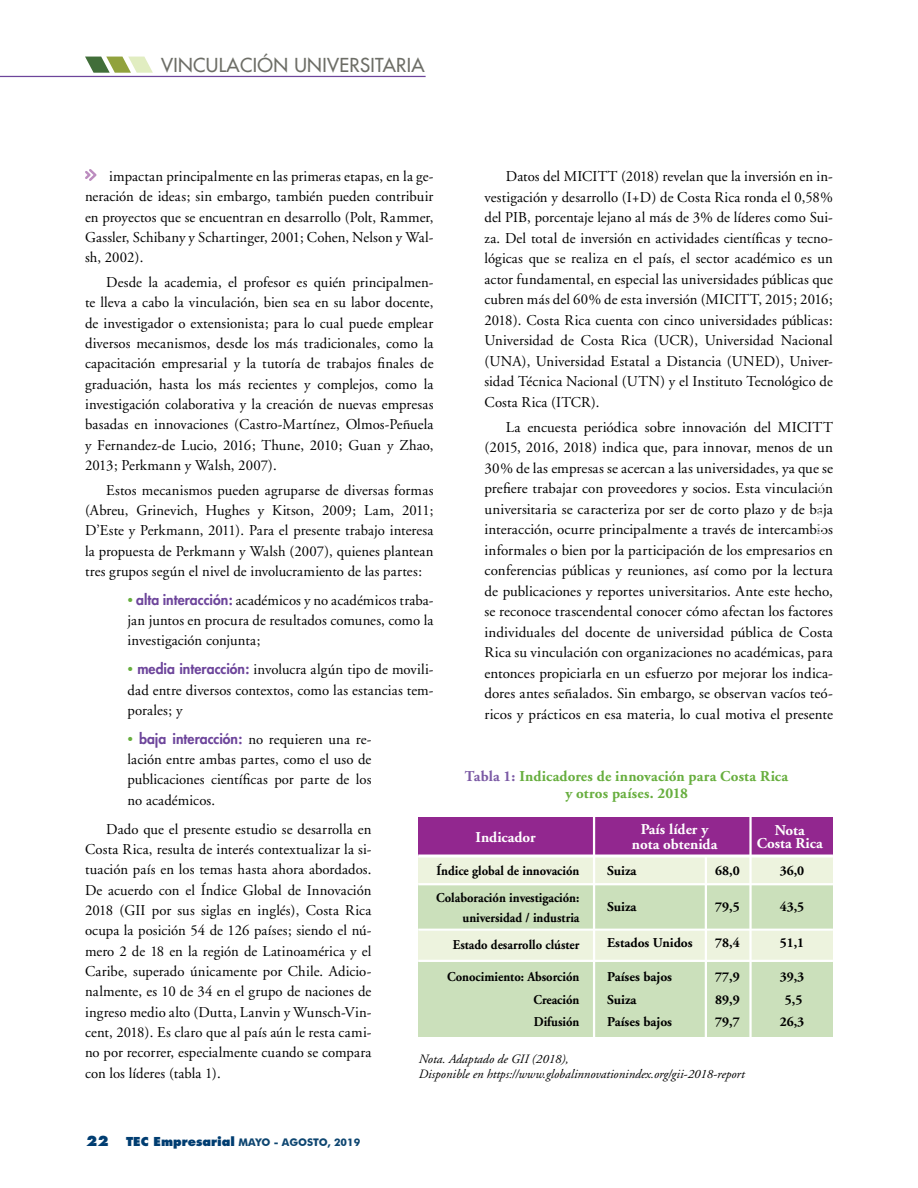
<style>
.page{position:relative;width:918px;height:1188px;background:#fff}
.page>*{position:absolute;margin:0;border:0;box-sizing:border-box;transform-origin:0 0}
.t1{font:18.75px "Futura";letter-spacing:.02em;color:#6d6e67}
.t2{font:15px/20.4px "Adobe Garamond";letter-spacing:.005em;color:#000;text-align:justify}
.t3{font:700 15px/16.5px "Adobe Garamond";letter-spacing:.01em;color:#67ae3e;text-align:center}
.t4{font:700 15px/15.6px "Adobe Garamond";color:#fff;text-align:center}
.t5{font:700 13.5px/27.8px "Adobe Garamond";color:#000;scale:.93 1}
.t6{font:700 13.5px/22.2px "Adobe Garamond";color:#000}
.t7{font:800 13.5px "Futura";color:#003d71}
.t8{font:italic 12.75px/15px "Adobe Garamond";color:#000}
.t9{font:700 10.5px "Futura BT";color:#0d4570}
.s1{color:#67ae3e}
.s2{font-family:"Futura";font-weight:800;font-size:14.25px;color:#6d459b}
.s3{color:#7b5aa5}
.s4{font-family:"Futura";font-weight:800;font-size:12px;color:#003d71}
</style>
<div class="page">
<svg style="left:85px;top:169px;width:11px;height:12px"></svg>
<hr style="left:0;top:76px;width:426px;height:1px;background:#6d459b">
<svg style="left:85px;top:57px;width:68px;height:16px"></svg>
<div style="left:418px;top:855px;width:415px;height:180px;background:#edf3de"></div>
<div style="left:418px;top:817px;width:415px;height:39px;background:#92278f"></div>
<hr style="left:418px;top:855px;width:415px;height:3px;background:#fff">
<div style="left:418px;top:884px;width:415px;height:47px;background:#cbe0bb"></div>
<div style="left:418px;top:961px;width:415px;height:76px;background:#cbe0bb"></div>
<hr style="left:593px;top:815px;width:2px;height:223px;background:#fff">
<hr style="left:749px;top:815px;width:3px;height:223px;background:#fff">
<hr style="left:705px;top:855px;width:2px;height:183px;background:#fff">
<hr style="left:418px;top:929px;width:415px;height:2px;background:#fff">
<hr style="left:418px;top:883px;width:415px;height:2px;background:#fff">
<hr style="left:418px;top:960px;width:415px;height:2px;background:#fff">
<p class="t1" style="left:161px;top:53px;width:265px">VINCULACIÓN UNIVERSITARIA</p>
<p class="t2" style="left:485px;top:166px;width:350px;text-indent:21px">Datos del MICITT (2018) revelan que la inversión en in&shy;vestigación y desarrollo (I+D) de Costa Rica ronda el 0,58% del PIB, porcentaje lejano al más de 3% de líderes como Sui&shy;za. Del total de inversión en actividades científicas y tecno&shy;lógicas que se realiza en el país, el sector académico es un actor fundamental, en especial las universidades públicas que cubren más del 60% de esta inversión (MICITT, 2015; 2016; 2018). Costa Rica cuenta con cinco universidades públicas:<br>Universidad de Costa Rica (UCR), Universidad Nacional (UNA), Universidad Estatal a Distancia (UNED), Univer&shy;sidad Técnica Nacional (UTN) y el Instituto Tecnológico de Costa Rica (ITCR).</p>
<p class="t2" style="left:485px;top:417px;width:350px;text-indent:21px">La encuesta periódica sobre innovación del MICITT (2015, 2016, 2018) indica que, para innovar, menos de un 30% de las empresas se acercan a las universidades, ya que se prefiere trabajar con proveedores y socios. Esta vinculación universitaria se caracteriza por ser de corto plazo y de baja interacción, ocurre principalmente a través de intercambios informales o bien por la participación de los empresarios en conferencias públicas y reuniones, así como por la lectura de publicaciones y reportes universitarios. Ante este hecho, se reconoce trascendental conocer cómo afectan los factores individuales del docente de universidad pública de Costa Rica su vinculación con organizaciones no académicas, para entonces propiciarla en un esfuerzo por mejorar los indica&shy;dores antes señalados. Sin embargo, se observan vacíos teó&shy;ricos y prácticos en esa materia, lo cual motiva el presente</p>
<p class="t2" style="left:85px;top:166px;width:350px;text-indent:24px">impactan principalmente en las primeras etapas, en la ge&shy;neración de ideas; sin embargo, también pueden contribuir en proyectos que se encuentran en desarrollo (Polt, Rammer, Gassler, Schibany y Schartinger, 2001; Cohen, Nelson y Wal&shy;sh, 2002).</p>
<p class="t2" style="left:85px;top:272px;width:350px;text-indent:21px">Desde la academia, el profesor es quién principalmen&shy;te lleva a cabo la vinculación, bien sea en su labor docente, de investigador o extensionista; para lo cual puede emplear diversos mecanismos, desde los más tradicionales, como la capacitación empresarial y la tutoría de trabajos finales de graduación, hasta los más recientes y complejos, como la investigación colaborativa y la creación de nuevas empresas basadas en innovaciones (Castro-Martínez, Olmos-Peñuela y Fernandez-de Lucio, 2016; Thune, 2010; Guan y Zhao, 2013; Perkmann y Walsh, 2007).</p>
<p class="t2" style="left:85px;top:480px;width:350px;text-indent:21px">Estos mecanismos pueden agruparse de diversas formas (Abreu, Grinevich, Hughes y Kitson, 2009; Lam, 2011; D’Este y Perkmann, 2011). Para el presente trabajo interesa la propuesta de Perkmann y Walsh (2007), quienes plantean tres grupos según el nivel de involucramiento de las partes:</p>
<p class="t2" style="left:128px;top:590px;width:307px"><span class="s1">•</span> <span class="s2">alta interacción:</span> académicos y no académicos traba&shy;jan juntos en procura de resultados comunes, como la investigación conjunta;</p>
<p class="t2" style="left:128px;top:660px;width:307px"><span class="s1">•</span> <span class="s2">media interacción:</span> involucra algún tipo de movili&shy;dad entre diversos contextos, como las estancias tem&shy;porales; y</p>
<p class="t2" style="left:128px;top:729px;width:245px"><span class="s1">•</span> <span class="s2">baja interacción:</span> no requieren una re&shy;lación entre ambas partes, como el uso de publicaciones científicas por parte de los no académicos.</p>
<p class="t2" style="left:85px;top:819px;width:288px;text-indent:21px">Dado que el presente estudio se desarrolla en Costa Rica, resulta de interés contextualizar la si&shy;tuación país en los temas hasta ahora abordados.<br>De acuerdo con el Índice Global de Innovación 2018 (GII por sus siglas en inglés), Costa Rica ocupa la posición 54 de 126 países; siendo el nú&shy;mero 2 de 18 en la región de Latinoamérica y el Caribe, superado únicamente por Chile. Adicio&shy;nalmente, es 10 de 34 en el grupo de naciones de ingreso medio alto (Dutta, Lanvin y Wunsch-Vin&shy;cent, 2018). Es claro que al país aún le resta cami&shy;no por recorrer, especialmente cuando se compara con los líderes (tabla 1).</p>
<p class="t3" style="left:465px;top:768px;width:325px"><span class="s3">Tabla 1:</span> Indicadores de innovación para Costa Rica y otros países. 2018</p>
<p class="t4" style="left:476px;top:829px;width:62px">Indicador</p>
<p class="t4" style="left:632px;top:822px;width:87px">País líder y nota obtenida</p>
<p class="t4" style="left:757px;top:824px;width:67px;line-height:13.5px">Nota<br>Costa Rica</p>
<p class="t5" style="left:436px;top:857px;width:156px">Índice global de innovación<br>Colaboración investigación:</p>
<p class="t5" style="left:453px;top:904px;width:138px;text-align:right">universidad / industria<br>Estado desarrollo clúster</p>
<p class="t5" style="left:533px;top:966px;width:51px;line-height:22.2px;text-align:justify;text-indent:-86px">Conocimiento: Absorción Creación Difusión</p>
<p class="t6" style="left:780px;top:860px;width:26px">36,0</p>
<p class="t6" style="left:780px;top:896px;width:26px">43,5</p>
<p class="t6" style="left:780px;top:932px;width:26px">51,1</p>
<p class="t6" style="left:780px;top:966px;width:26px;text-align:center">39,3<br>5,5<br>26,3</p>
<p class="t6" style="left:715px;top:860px;width:26px">68,0</p>
<p class="t6" style="left:715px;top:896px;width:26px">79,5</p>
<p class="t6" style="left:715px;top:932px;width:26px">78,4</p>
<p class="t6" style="left:715px;top:966px;width:26px;text-align:justify">77,9<br>89,9<br>79,7</p>
<p class="t6" style="left:607px;top:860px;width:31px">Suiza</p>
<p class="t6" style="left:607px;top:896px;width:31px">Suiza</p>
<p class="t6" style="left:607px;top:932px;width:87px">Estados Unidos</p>
<p class="t6" style="left:607px;top:966px;width:66px">Países bajos<br>Suiza<br>Países bajos</p>
<p class="t8" style="left:419px;top:1052px;width:327px">Nota. Adaptado de GII (2018),<br>Disponible en https://www.globalinnovationindex.org/gii-2018-report</p>
<p class="t7" style="left:86px;top:1132px;width:24px">22</p>
<p class="t9" style="left:126px;top:1136px;width:236px"><span class="s4">TEC Empresarial</span> MAYO - AGOSTO, 2019</p>
</div>
